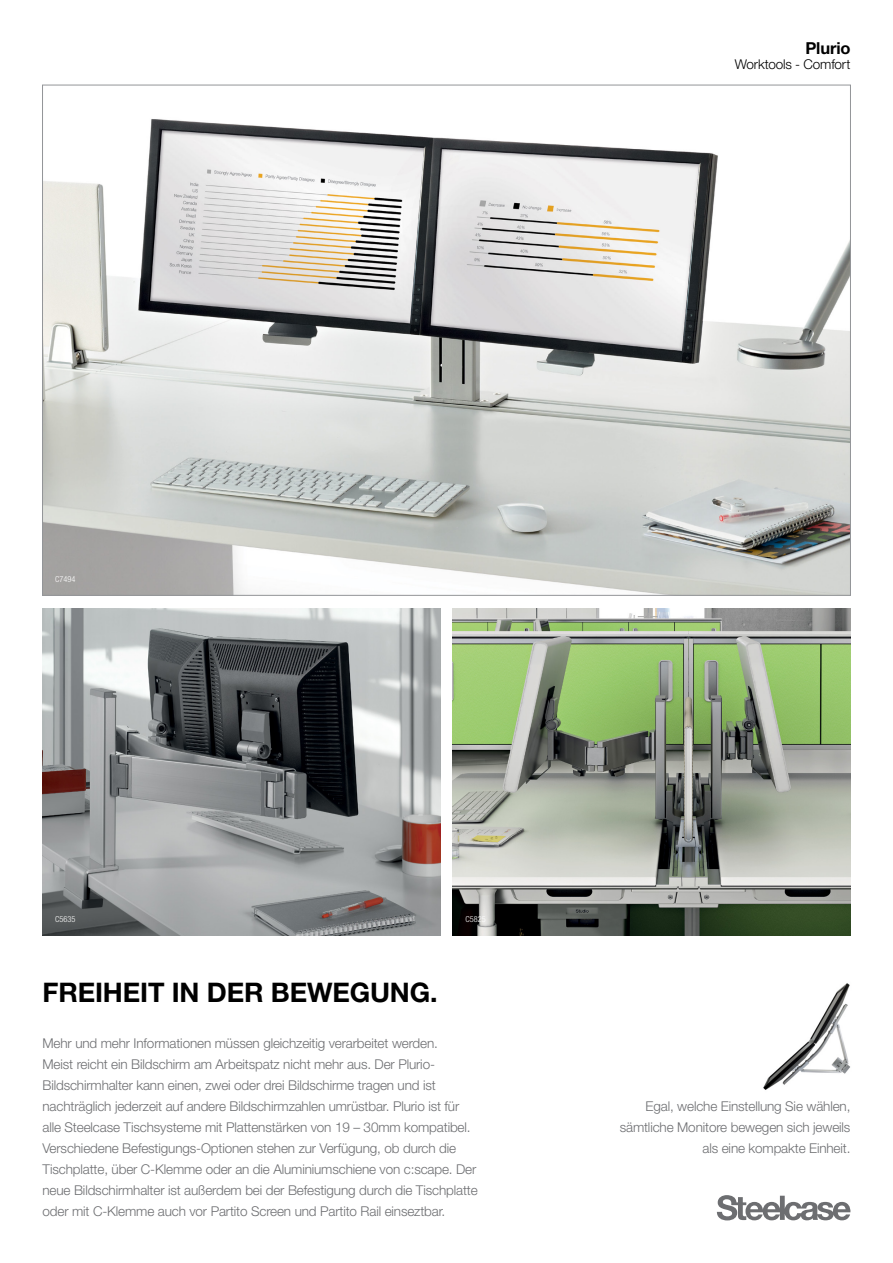
<style>
.page{position:relative;width:893px;height:1263px;background:#fff}
.page>*{position:absolute;margin:0;border:0;box-sizing:border-box;transform-origin:0 0}
.t1{font:700 27px "Helvetica Neue LT Pro";letter-spacing:-.005em;color:#000}
.t2{font:700 16.5px "Helvetica Neue LT Pro";color:#000}
.t3{font:300 13.5px/21px "Helvetica Neue LT Pro";letter-spacing:-.01em;color:#6d6e71}
.t4{font:300 13.5px "Helvetica Neue LT Pro";letter-spacing:-.01em;color:#000}
.t5{font:300 condensed 8.25px "Helvetica Neue LT Pro";color:#fff}
</style>
<div class="page">
<img style="left:763px;top:983px;width:87px;height:107px">
<svg style="left:717px;top:1195px;width:134px;height:25px"></svg>
<img style="left:44px;top:119px;width:805px;height:474px">
<img style="left:453px;top:608px;width:397px;height:327px">
<img style="left:43px;top:608px;width:397px;height:327px">
<p class="t2" style="left:806px;top:38px;width:46px">PLURIO</p>
<p class="t4" style="left:735px;top:56px;width:117px">Worktools - Comfort</p>
<p class="t5" style="left:55px;top:574px;width:22px">C7494</p>
<p class="t5" style="left:55px;top:914px;width:22px">C5635</p>
<p class="t5" style="left:466px;top:914px;width:22px">C5825</p>
<h1 class="t1" style="left:43px;top:975px;width:397px">FREIHEIT IN DER BEWEGUNG.</h1>
<p class="t3" style="left:43px;top:1032px;width:437px">Mehr und mehr Informationen müssen gleichzeitig verarbeitet werden.<br>Meist reicht ein Bildschirm am Arbeitspatz nicht mehr aus. Der Plurio-Bildschirmhalter kann einen, zwei oder drei Bildschirme tragen und ist nachträglich jederzeit auf andere Bildschirmzahlen umrüstbar. Plurio ist für alle Steelcase Tischsysteme mit Plattenstärken von 19 – 30mm kompatibel.<br>Verschiedene Befestigungs-Optionen stehen zur Verfügung, ob durch die Tischplatte, über C-Klemme oder an die Aluminiumschiene von c:scape. Der neue Bildschirmhalter ist außerdem bei der Befestigung durch die Tischplatte oder mit C-Klemme auch vor Partito Screen und Partito Rail einseztbar.</p>
<p class="t3" style="left:620px;top:1095px;width:232px;text-align:right">Egal, welche Einstellung Sie wählen, sämtliche Monitore bewegen sich jeweils als eine kompakte Einheit.</p>
</div>
